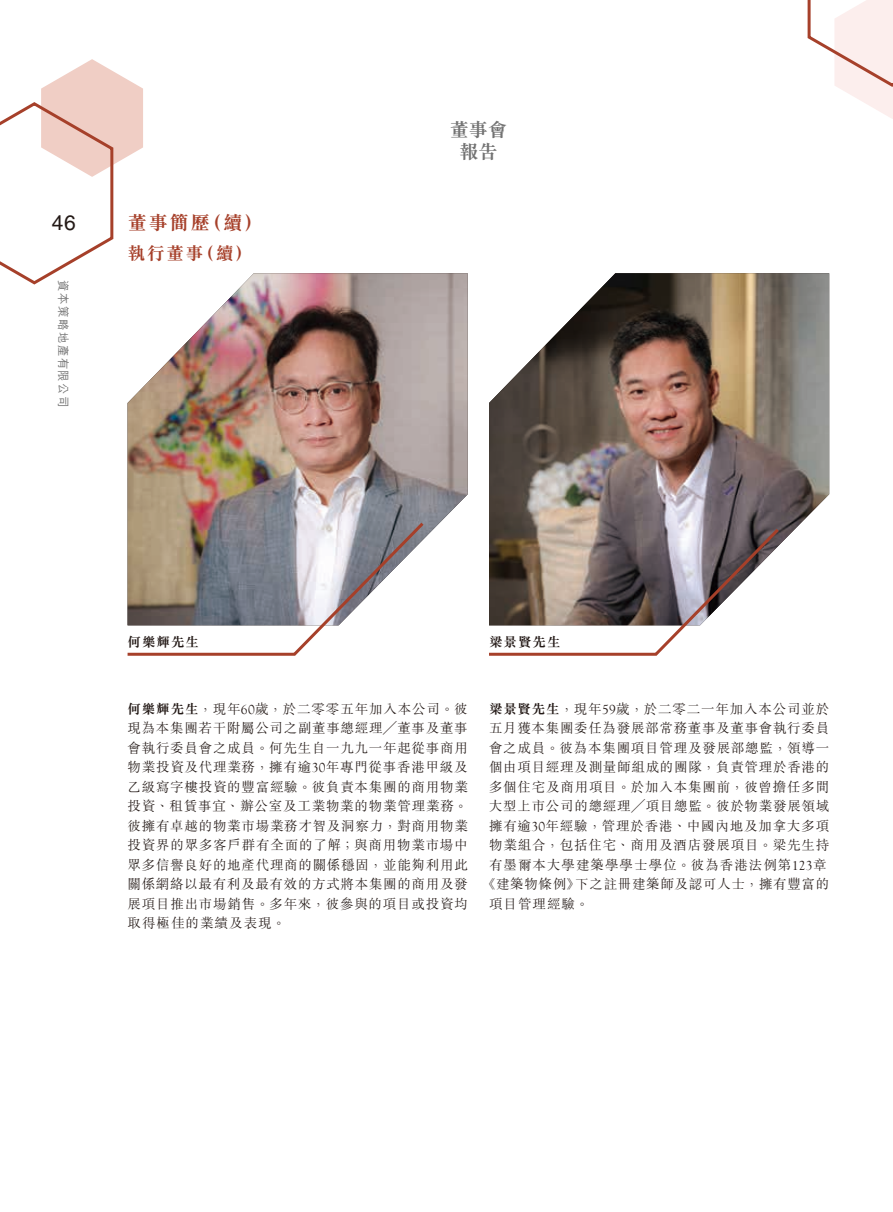
<style>
.page{position:relative;width:893px;height:1212px;background:#fff}
.page>*{position:absolute;margin:0;border:0;box-sizing:border-box;transform-origin:0 0}
.t1{font:21px "Helvetica LT Std";color:#231916}
._01_H1{font:700 19.5px "M Sung HK";color:#a6402a}
.t2{font:700 19.5px/22.5px "M Sung HK";color:#727272;text-align:center}
._02_H2{font:700 18px "M Sung HK";color:#a6402a}
._00_txt{font:300 13.5px/19.5px "M Sung HK";letter-spacing:.06em;color:#231916;text-align:justify}
._00_txt-2{font:700 13.5px "M Sung HK";letter-spacing:.075em;color:#231916}
.t3{font:500 12px "M Hei HK";letter-spacing:.13em;color:#727272;scale:.95 1}
.s1{font-weight:700}
.s2{font-family:"Goudy Old Style T";font-weight:400}
</style>
<div class="page">
<svg style="left:0;top:59px;width:143px;height:226px"></svg>
<svg style="left:807px;top:0;width:86px;height:119px"></svg>
<img style="left:128px;top:273px;width:340px;height:263px">
<img style="left:489px;top:273px;width:340px;height:269px">
<svg style="left:127px;top:519px;width:300px;height:137px"></svg>
<svg style="left:489px;top:526px;width:293px;height:130px"></svg>
<h1 class="t1" style="left:52px;top:210px;width:25px">46</h1>
<p class="t3" style="left:72px;top:280px;width:135px;rotate:90deg">資本策略地產有限公司</p>
<p class="_01_H1" style="left:128px;top:209px;width:137px">董事簡歷（續）</p>
<p class="_02_H2" style="left:128px;top:241px;width:126px">執行董事（續）</p>
<h2 class="t2" style="left:449px;top:117px;width:59px">董事會報告</h2>
<p class="_00_txt-2" style="left:128px;top:632px;width:73px">何樂輝先生</p>
<p class="_00_txt-2" style="left:489px;top:632px;width:73px">梁景賢先生</p>
<p class="_00_txt" style="left:128px;top:698px;width:342px"><span class="s1">何樂輝先生</span>，現年<span class="s2">60</span>歲，於二零零五年加入本公司。彼現為本集團若干附屬公司之副董事總經理╱董事及董事會執行委員會之成員。何先生自一九九一年起從事商用物業投資及代理業務，擁有逾<span class="s2">30</span>年專門從事香港甲級及乙級寫字樓投資的豐富經驗。彼負責本集團的商用物業投資、租賃事宜、辦公室及工業物業的物業管理業務。彼擁有卓越的物業市場業務才智及洞察力，對商用物業投資界的眾多客戶群有全面的了解；與商用物業市場中眾多信譽良好的地產代理商的關係穩固，並能夠利用此關係網絡以最有利及最有效的方式將本集團的商用及發展項目推出市場銷售。多年來，彼參與的項目或投資均取得極佳的業績及表現。</p>
<p class="_00_txt" style="left:489px;top:698px;width:342px"><span class="s1">梁景賢先生</span>，現年<span class="s2">59</span>歲，於二零二一年加入本公司並於</p>
<p class="_00_txt" style="left:489px;top:718px;width:342px">五月獲本集團委任為發展部常務董事及董事會執行委員</p>
<p class="_00_txt" style="left:489px;top:737px;width:342px">會之成員。彼為本集團項目管理及發展部總監，領導一</p>
<p class="_00_txt" style="left:489px;top:757px;width:342px">個由項目經理及測量師組成的團隊，負責管理於香港的</p>
<p class="_00_txt" style="left:489px;top:776px;width:342px">多個住宅及商用項目。於加入本集團前，彼曾擔任多間</p>
<p class="_00_txt" style="left:489px;top:796px;width:342px">大型上市公司的總經理╱項目總監。彼於物業發展領域</p>
<p class="_00_txt" style="left:489px;top:815px;width:342px">擁有逾<span class="s2">30</span>年經驗，管理於香港、中國內地及加拿大多項</p>
<p class="_00_txt" style="left:489px;top:835px;width:342px">物業組合，包括住宅、商用及酒店發展項目。梁先生持</p>
<p class="_00_txt" style="left:489px;top:854px;width:339px">有墨爾本大學建築學學士學位。彼為香港法例第<span class="s2">123</span>章</p>
<p class="_00_txt" style="left:482px;top:874px;width:348px">《建築物條例》下之註冊建築師及認可人士，擁有豐富的</p>
<p class="_00_txt" style="left:489px;top:893px;width:101px">項目管理經驗。</p>
</div>
